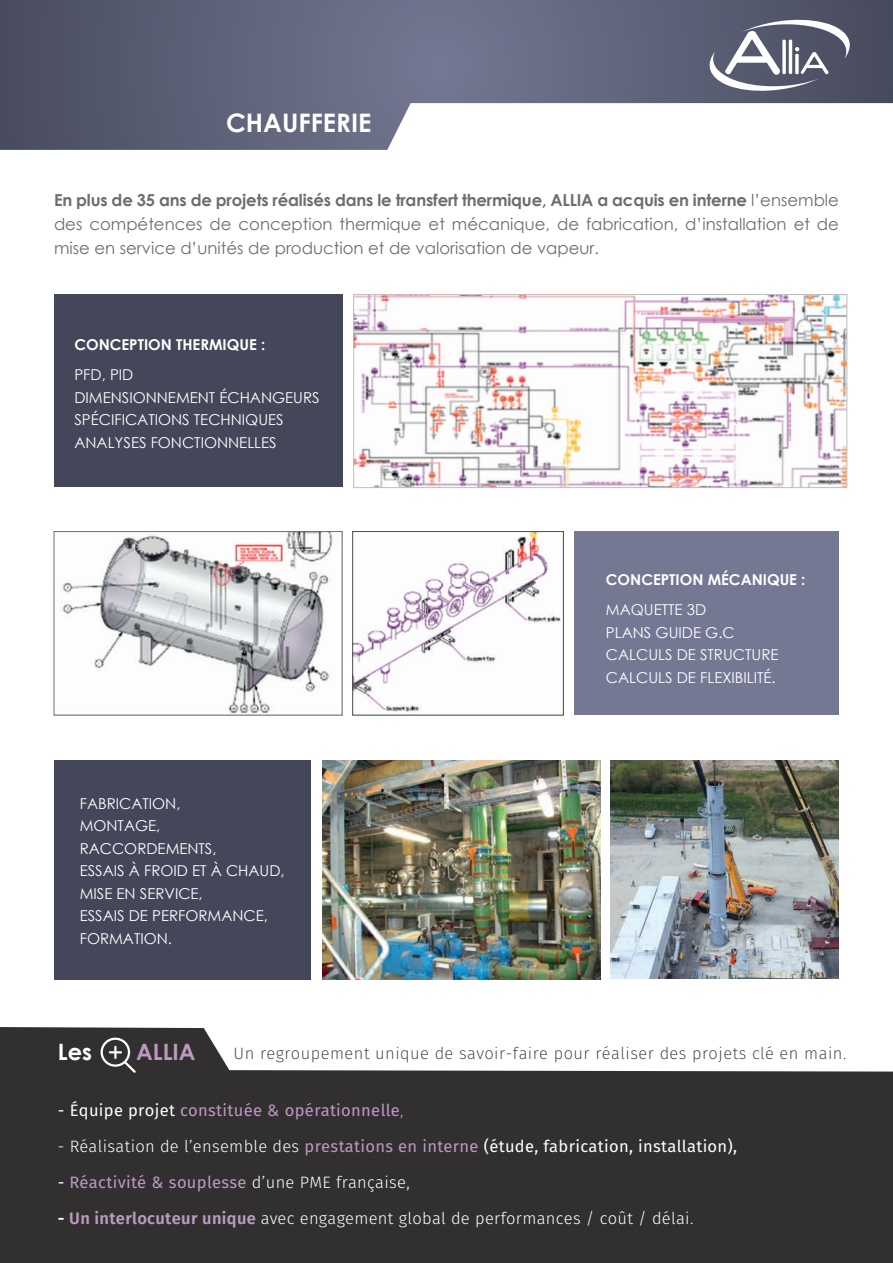
<style>
.page{position:relative;width:893px;height:1263px;background:#fff}
.page>*{position:absolute;margin:0;border:0;box-sizing:border-box;transform-origin:0 0}
.t1{font:700 25.5px "Century Gothic";color:#fff}
.t2{font:700 22.5px "Century Gothic";color:#bb9ac0}
.t3{font:700 22.5px "Century Gothic";color:#fff}
.t4{font:16.5px/24px "Century Gothic";color:#6c6d70;text-align:justify}
.t5{font:16.5px "Fira Sans";letter-spacing:.02em;color:#fff}
.t6{font:16.5px "Fira Sans";letter-spacing:.02em;color:#bb9ac0}
.t7{font:300 16.5px "Fira Sans";letter-spacing:.02em;color:#fff}
.t8{font:200 16.5px "Fira Sans";letter-spacing:.03em;color:#312f30}
.t9{font:15px/22.5px "Century Gothic";color:#fff}
.t10{font:700 15px "Century Gothic";color:#fff}
.s1{font-weight:700}
.s2{color:#fff}
.s3{font-weight:300}
.s4{color:#bb9ac0}
.s5{font-weight:300;color:#fff}
.s6{font-weight:600}
.s7{font-weight:600;color:#bb9ac0}
</style>
<div class="page">
<svg style="left:0;top:0;width:893px;height:150px"></svg>
<svg style="left:0;top:1027px;width:893px;height:236px;background:#4f4d4e"></svg>
<div style="left:752px;top:1120px;width:111px;height:111px;border:9px solid #312f30;border-radius:50%"></div>
<svg style="left:101px;top:1037px;width:35px;height:36px"></svg>
<div style="left:54px;top:294px;width:288px;height:193px;background:#44475a"></div>
<div style="left:574px;top:531px;width:265px;height:184px;background:#747893"></div>
<div style="left:54px;top:760px;width:256px;height:219px;background:#44475a"></div>
<img style="left:611px;top:761px;width:228px;height:217px">
<svg style="left:709px;top:19px;width:141px;height:72px"></svg>
<div style="left:766px;top:1137px;width:79px;height:76px;background:#312f30"></div>
<div style="left:748px;top:1118px;width:111px;height:111px;border:9px solid #312f30;border-radius:50%"></div>
<img style="left:355px;top:296px;width:490px;height:190px">
<div style="left:353px;top:294px;width:494px;height:194px;border:1px solid #bebfc2"></div>
<img style="left:61px;top:533px;width:272px;height:180px">
<div style="left:54px;top:531px;width:288px;height:184px;border:1px solid #6c6d70"></div>
<img style="left:354px;top:533px;width:207px;height:180px">
<div style="left:352px;top:531px;width:212px;height:184px;border:1px solid #4b4c4d"></div>
<img style="left:322px;top:761px;width:279px;height:218px">
<h1 class="t1" style="left:226px;top:103px;width:147px">CHAUFFERIE</h1>
<p class="t4" style="left:54px;top:188px;width:786px"><span class="s1">En plus de 35 ans de projets réalisés dans le transfert thermique, ALLIA a acquis en interne</span> l’ensemble des compétences de conception thermique et mécanique, de fabrication, d’installation et de mise en service d’unités de production et de valorisation de vapeur.</p>
<p class="t10" style="left:74px;top:334px;width:192px">CONCEPTION THERMIQUE :</p>
<p class="t9" style="left:74px;top:363px;width:247px">PFD, PID<br>DIMENSIONNEMENT ÉCHANGEURS<br>SPÉCIFICATIONS TECHNIQUES<br>ANALYSES FONCTIONNELLES</p>
<p class="t9" style="left:80px;top:792px;width:206px">FABRICATION,<br>MONTAGE,<br>RACCORDEMENTS,<br>ESSAIS À FROID ET À CHAUD,<br>MISE EN SERVICE,<br>ESSAIS DE PERFORMANCE,<br>FORMATION.</p>
<p class="t10" style="left:606px;top:568px;width:201px">CONCEPTION MÉCANIQUE :</p>
<p class="t9" style="left:606px;top:598px;width:174px">MAQUETTE 3D<br>PLANS GUIDE G.C<br>CALCULS DE STRUCTURE<br>CALCULS DE FLEXIBILITÉ.</p>
<h2 class="t3" style="left:58px;top:1034px;width:36px">Les</h2>
<h2 class="t2" style="left:136px;top:1034px;width:61px">ALLIA</h2>
<p class="t8" style="left:234px;top:1042px;width:614px">Un regroupement unique de savoir-faire pour réaliser des projets clé en main.</p>
<p class="t6" style="left:58px;top:1098px;width:347px"><span class="s2">- Équipe projet</span> constituée &amp; opérationnelle<span class="s3">,</span></p>
<p class="t5" style="left:58px;top:1134px;width:681px"><span class="s3">- Réalisation de l’ensemble des</span> <span class="s4">prestations en interne</span> (étude, fabrication, installation),</p>
<p class="t6" style="left:58px;top:1170px;width:353px"><span class="s2">-</span> Réactivité &amp; souplesse <span class="s5">d’une PME française,</span></p>
<p class="t7" style="left:58px;top:1206px;width:637px"><span class="s6">-</span> <span class="s7">Un interlocuteur unique</span> avec engagement global de performances / coût / délai.</p>
</div>
